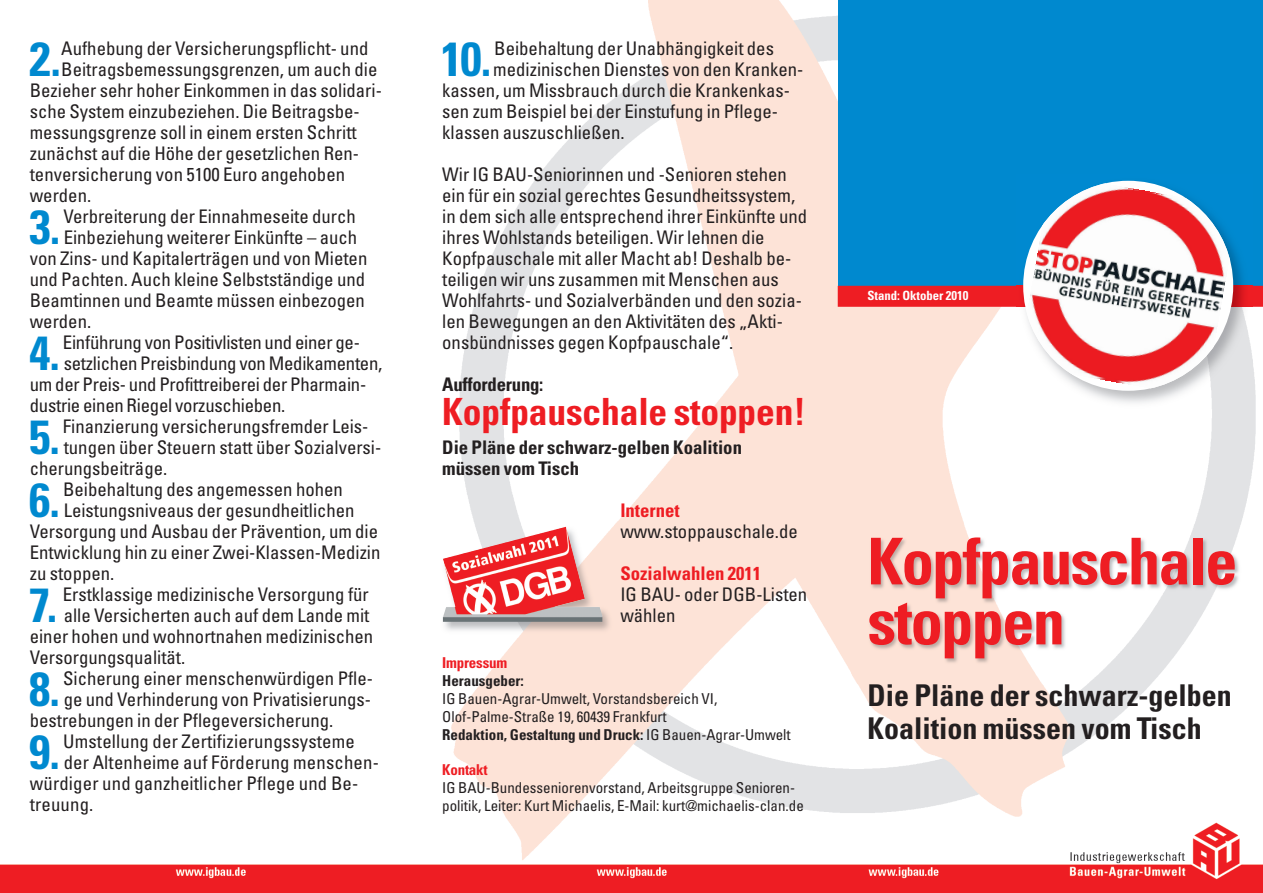
<style>
.page{position:relative;width:1263px;height:893px;background:#fff}
.page>*{position:absolute;margin:0;border:0;box-sizing:border-box;transform-origin:0 0}
.t1{font:700 condensed 64.5px/60px "Univers";letter-spacing:-.025em;color:#ee1d23}
.t2{font:700 condensed 47.85px "Univers";color:#0089cf}
.t3{font:700 condensed 37.5px "Univers";letter-spacing:-.005em;color:#ee1d23}
.t4{font:700 condensed 30px/33px "Univers";color:#231f20}
.t5{font:condensed 18.75px/21px "Univers";color:#231f20}
.t6{font:700 condensed 18.75px/21px "Univers";color:#231f20}
.t7{font:700 condensed 18.75px "Univers";color:#ee1d23}
.t8{font:condensed 15px/18px "Univers";color:#231f20}
.t9{font:700 condensed 15px "Univers";letter-spacing:-.015em;color:#ee1d23}
.t10{font:700 condensed 15px "Univers";color:#231f20}
.t11{font:700 condensed 12.75px "Univers";color:#fff}
.s1{font-weight:700}
</style>
<div class="page">
<img style="left:451px;top:0;width:805px;height:821px">
<div style="left:838px;top:0;width:425px;height:295px;background:#0089cf"></div>
<div style="left:838px;top:286px;width:425px;height:21px;background:#ee1d23"></div>
<img style="left:0;top:821px;width:1263px;height:72px">
<img style="left:852px;top:524px;width:404px;height:159px">
<img style="left:442px;top:496px;width:176px;height:141px">
<img style="left:443px;top:527px;width:159px;height:95px">
<img style="left:1017px;top:180px;width:235px;height:230px">
<img style="left:1023px;top:181px;width:210px;height:210px;border-radius:50%">
<h2 class="t2" style="left:29px;top:41px;width:33px">2.</h2>
<p class="t5" style="left:61px;top:39px;width:309px">Aufhebung der Versicherungspflicht- und</p>
<p class="t5" style="left:61px;top:60px;width:318px">Beitragsbemessungsgrenzen, um auch die</p>
<p class="t5" style="left:30px;top:81px;width:354px">Bezieher sehr hoher Einkommen in das solidari-</p>
<p class="t5" style="left:30px;top:102px;width:331px">sche System einzubeziehen. Die Beitragsbe-</p>
<p class="t5" style="left:30px;top:123px;width:328px">messungsgrenze soll in einem ersten Schritt</p>
<p class="t5" style="left:30px;top:144px;width:331px">zunächst auf die Höhe der gesetzlichen Ren-</p>
<p class="t5" style="left:30px;top:165px;width:317px">tenversicherung von 5100 Euro angehoben</p>
<p class="t5" style="left:30px;top:186px;width:63px">werden.</p>
<h2 class="t2" style="left:29px;top:209px;width:32px">3.</h2>
<p class="t5" style="left:63px;top:207px;width:294px">Verbreiterung der Einnahmeseite durch</p>
<p class="t5" style="left:64px;top:228px;width:295px">Einbeziehung weiterer Einkünfte – auch</p>
<p class="t5" style="left:30px;top:249px;width:339px">von Zins- und Kapitalerträgen und von Mieten</p>
<p class="t5" style="left:30px;top:270px;width:337px">und Pachten. Auch kleine Selbstständige und</p>
<p class="t5" style="left:30px;top:291px;width:337px">Beamtinnen und Beamte müssen einbezogen</p>
<p class="t5" style="left:30px;top:312px;width:63px">werden.</p>
<h2 class="t2" style="left:29px;top:335px;width:32px">4.</h2>
<p class="t5" style="left:63px;top:333px;width:298px">Einführung von Positivlisten und einer ge-</p>
<p class="t5" style="left:64px;top:354px;width:320px">setzlichen Preisbindung von Medikamenten,</p>
<p class="t5" style="left:30px;top:375px;width:338px">um der Preis- und Profittreiberei der Pharmain-</p>
<p class="t5" style="left:30px;top:396px;width:257px">dustrie einen Riegel vorzuschieben.</p>
<h2 class="t2" style="left:29px;top:419px;width:32px">5.</h2>
<p class="t5" style="left:63px;top:417px;width:307px">Finanzierung versicherungsfremder Leis-</p>
<p class="t5" style="left:64px;top:438px;width:319px">tungen über Steuern statt über Sozialversi-</p>
<p class="t5" style="left:30px;top:459px;width:139px">cherungsbeiträge.</p>
<h2 class="t2" style="left:29px;top:482px;width:32px">6.</h2>
<p class="t5" style="left:63px;top:480px;width:281px">Beibehaltung des angemessen hohen</p>
<p class="t5" style="left:64px;top:501px;width:292px">Leistungsniveaus der gesundheitlichen</p>
<p class="t5" style="left:30px;top:522px;width:350px">Versorgung und Ausbau der Prävention, um die</p>
<p class="t5" style="left:30px;top:543px;width:352px">Entwicklung hin zu einer Zwei-Klassen-Medizin</p>
<p class="t5" style="left:30px;top:564px;width:86px">zu stoppen.</p>
<h2 class="t2" style="left:29px;top:587px;width:30px">7.</h2>
<p class="t5" style="left:63px;top:585px;width:308px">Erstklassige medizinische Versorgung für</p>
<p class="t5" style="left:64px;top:606px;width:307px">alle Versicherten auch auf dem Lande mit</p>
<p class="t5" style="left:30px;top:627px;width:345px">einer hohen und wohnortnahen medizinischen</p>
<p class="t5" style="left:30px;top:648px;width:157px">Versorgungsqualität.</p>
<h2 class="t2" style="left:29px;top:671px;width:32px">8.</h2>
<p class="t5" style="left:63px;top:669px;width:311px">Sicherung einer menschenwürdigen Pfle-</p>
<p class="t5" style="left:64px;top:690px;width:309px">ge und Verhinderung von Privatisierungs-</p>
<p class="t5" style="left:30px;top:711px;width:305px">bestrebungen in der Pflegeversicherung.</p>
<h2 class="t2" style="left:29px;top:734px;width:32px">9.</h2>
<p class="t5" style="left:63px;top:732px;width:293px">Umstellung der Zertifizierungssysteme</p>
<p class="t5" style="left:64px;top:753px;width:317px">der Altenheime auf Förderung menschen-</p>
<p class="t5" style="left:30px;top:774px;width:330px">würdiger und ganzheitlicher Pflege und Be-</p>
<p class="t5" style="left:30px;top:795px;width:65px">treuung.</p>
<h2 class="t2" style="left:441px;top:41px;width:52px">10.</h2>
<p class="t5" style="left:494px;top:39px;width:281px">Beibehaltung der Unabhängigkeit des</p>
<p class="t5" style="left:493px;top:60px;width:312px">medizinischen Dienstes von den Kranken-</p>
<p class="t5" style="left:442px;top:81px;width:349px">kassen, um Missbrauch durch die Krankenkas-</p>
<p class="t5" style="left:442px;top:102px;width:337px">sen zum Beispiel bei der Einstufung in Pflege-</p>
<p class="t5" style="left:442px;top:123px;width:184px">klassen auszuschließen.</p>
<p class="t5" style="left:442px;top:165px;width:366px">Wir IG BAU-Seniorinnen und -Senioren stehen ein für ein sozial gerechtes Gesundheitssystem, in dem sich alle entsprechend ihrer Einkünfte und ihres Wohlstands beteiligen. Wir lehnen die Kopfpauschale mit aller Macht ab! Deshalb be&shy;teiligen wir uns zusammen mit Menschen aus Wohlfahrts- und Sozialverbänden und den sozia&shy;len Bewegungen an den Aktivitäten des „Akti&shy;onsbündnisses gegen Kopfpauschale“.</p>
<p class="t6" style="left:442px;top:375px;width:103px">Aufforderung:</p>
<h3 class="t3" style="left:442px;top:398px;width:365px">Kopfpauschale stoppen!</h3>
<p class="t6" style="left:442px;top:438px;width:301px">Die Pläne der schwarz-gelben Koalition müssen vom Tisch</p>
<p class="t7" style="left:620px;top:503px;width:61px">Internet</p>
<p class="t5" style="left:620px;top:522px;width:179px">www.stoppauschale.de</p>
<p class="t7" style="left:620px;top:566px;width:142px">Sozialwahlen 2011</p>
<p class="t5" style="left:620px;top:585px;width:188px">IG BAU- oder DGB-Listen wählen</p>
<p class="t9" style="left:442px;top:657px;width:67px">Impressum</p>
<p class="t10" style="left:442px;top:675px;width:83px">Herausgeber:</p>
<p class="t8" style="left:442px;top:690px;width:350px">IG Bauen-Agrar-Umwelt, Vorstandsbereich VI,<br>Olof-Palme-Straße 19, 60439 Frankfurt<br><span class="s1">Redaktion, Gestaltung und Druck:</span> IG Bauen-Agrar-Umwelt</p>
<p class="t9" style="left:442px;top:764px;width:47px">Kontakt</p>
<p class="t8" style="left:442px;top:779px;width:363px">IG BAU-Bundesseniorenvorstand, Arbeitsgruppe Senioren&shy;politik, Leiter: Kurt Michaelis, E-Mail: kurt@michaelis-clan.de</p>
<p class="t11" style="left:867px;top:291px;width:102px">Stand: Oktober 2010</p>
<h1 class="t1" style="left:867px;top:537px;width:371px">Kopfpauschale stoppen</h1>
<h3 class="t4" style="left:867px;top:681px;width:366px">Die Pläne der schwarz-gelben<br>Koalition müssen vom Tisch</h3>
</div>
